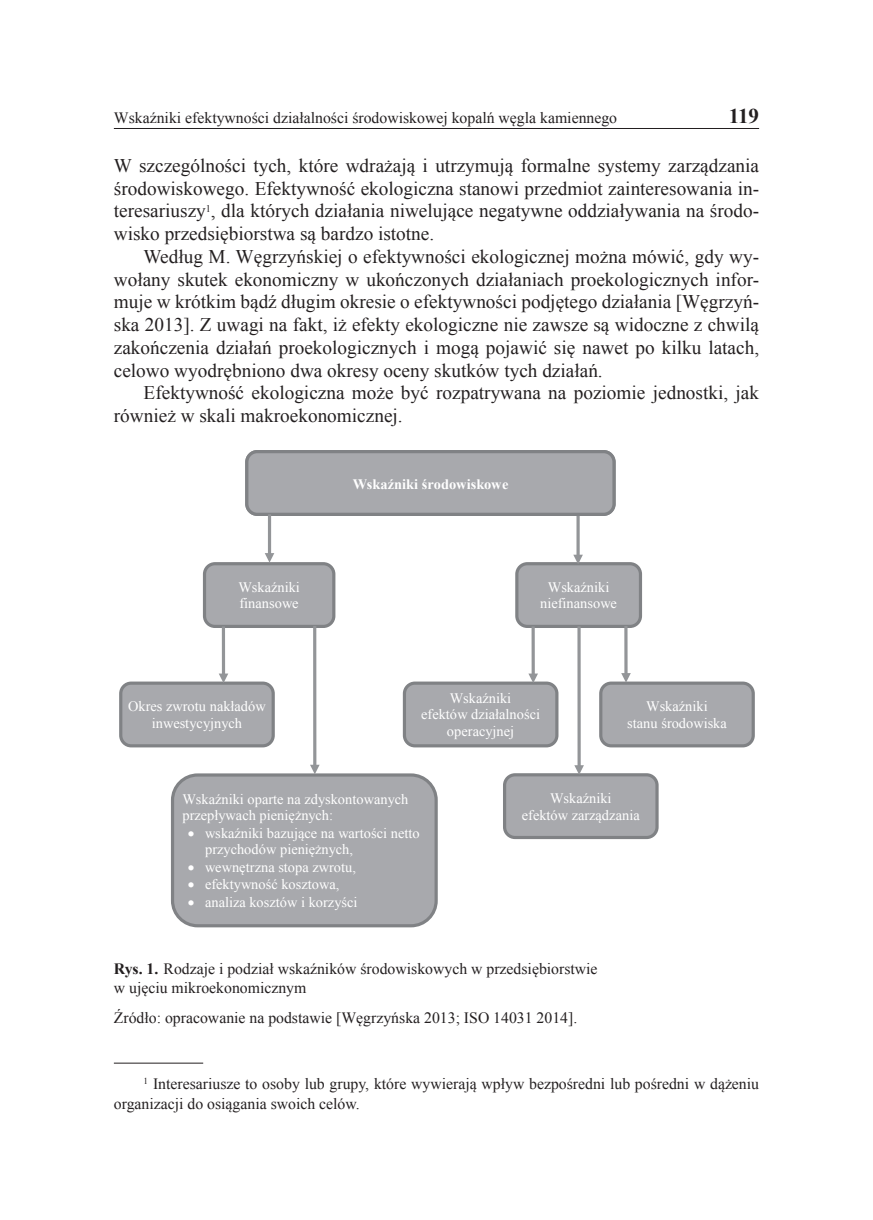
<style>
.page{position:relative;width:873px;height:1220px;background:#fff}
.page>*{position:absolute;margin:0;border:0;box-sizing:border-box;transform-origin:0 0}
.t1{font:700 21px "Times New Roman";color:#231f20}
.tekst_podstawowy{font:19.25px/22.8px "Times New Roman";color:#231f20;text-align:justify}
.przypis{font:15.75px/19.2px "Times New Roman";color:#231f20}
.tyt_rysunku{font:15.75px/19.2px "Times New Roman";color:#231f20}
.źródło_tab{font:15.75px "Times New Roman";color:#231f20}
.t2{font:14.35px/16.6px "Times New Roman";color:#fff;text-align:center}
.t3{font:700 14.35px "Times New Roman";color:#fff}
.s1{font-weight:700}
</style>
<div class="page">
<hr style="left:114px;top:128px;width:645px;height:1px;background:#231f20">
<div style="left:247px;top:452px;width:367px;height:62px;background:#a8a9ad;border-radius:10px"></div>
<div style="left:245px;top:450px;width:370px;height:66px;border:3px solid #808285;border-radius:10px"></div>
<div style="left:204px;top:564px;width:130px;height:62px;background:#a8a9ad;border-radius:10px"></div>
<div style="left:203px;top:562px;width:132px;height:66px;border:3px solid #808285;border-radius:10px"></div>
<div style="left:517px;top:564px;width:123px;height:62px;background:#a8a9ad;border-radius:10px"></div>
<div style="left:515px;top:562px;width:127px;height:66px;border:3px solid #808285;border-radius:10px"></div>
<div style="left:600px;top:683px;width:153px;height:63px;background:#a8a9ad;border-radius:10px"></div>
<div style="left:599px;top:681px;width:155px;height:66px;border:3px solid #808285;border-radius:10px"></div>
<div style="left:504px;top:775px;width:153px;height:62px;background:#a8a9ad;border-radius:10px"></div>
<div style="left:503px;top:773px;width:155px;height:66px;border:3px solid #808285;border-radius:10px"></div>
<div style="left:404px;top:683px;width:153px;height:63px;background:#a8a9ad;border-radius:10px"></div>
<div style="left:403px;top:681px;width:155px;height:66px;border:3px solid #808285;border-radius:10px"></div>
<div style="left:172px;top:775px;width:264px;height:151px;background:#a8a9ad;border-radius:25px"></div>
<div style="left:171px;top:773px;width:267px;height:154px;border:3px solid #808285;border-radius:25px"></div>
<div style="left:121px;top:683px;width:152px;height:63px;background:#a8a9ad;border-radius:10px"></div>
<div style="left:119px;top:681px;width:156px;height:66px;border:3px solid #808285;border-radius:10px"></div>
<hr style="left:268px;top:514px;width:3px;height:41px;background:#939598">
<svg style="left:265px;top:553px;width:9px;height:10px"></svg>
<hr style="left:576px;top:516px;width:3px;height:40px;background:#939598">
<svg style="left:573px;top:555px;width:10px;height:9px"></svg>
<hr style="left:222px;top:626px;width:3px;height:49px;background:#939598">
<svg style="left:219px;top:673px;width:9px;height:10px"></svg>
<svg style="left:531px;top:626px;width:4px;height:47px"></svg>
<svg style="left:528px;top:673px;width:10px;height:10px"></svg>
<hr style="left:624px;top:626px;width:3px;height:49px;background:#939598">
<svg style="left:621px;top:673px;width:9px;height:10px"></svg>
<hr style="left:577px;top:626px;width:3px;height:141px;background:#939598">
<svg style="left:574px;top:765px;width:10px;height:10px"></svg>
<hr style="left:313px;top:626px;width:3px;height:140px;background:#939598">
<svg style="left:310px;top:765px;width:9px;height:9px"></svg>
<hr style="left:114px;top:1062px;width:89px;height:1px;background:#231f20">
<p class="przypis" style="left:114px;top:108px;width:505px">Wskaźniki efektywności działalności środowiskowej kopalń węgla kamiennego</p>
<p class="t1" style="left:728px;top:102px;width:32px">119</p>
<p class="tekst_podstawowy" style="left:114px;top:154px;width:646px">W szczególności tych, które wdrażają i utrzymują formalne systemy zarządzania środowiskowego. Efektywność ekologiczna stanowi przedmiot zainteresowania in&shy;teresariuszy<sup>1</sup>, dla których działania niwelujące negatywne oddziaływania na środo&shy;wisko przedsiębiorstwa są bardzo istotne.</p>
<p class="tekst_podstawowy" style="left:114px;top:245px;width:646px;text-indent:30px">Według M. Węgrzyńskiej o efektywności ekologicznej można mówić, gdy wy&shy;wołany skutek ekonomiczny w ukończonych działaniach proekologicznych infor&shy;muje w krótkim bądź długim okresie o efektywności podjętego działania [Węgrzyń&shy;ska 2013]. Z uwagi na fakt, iż efekty ekologiczne nie zawsze są widoczne z chwilą zakończenia działań proekologicznych i mogą pojawić się nawet po kilku latach, celowo wyodrębniono dwa okresy oceny skutków tych działań.</p>
<p class="tekst_podstawowy" style="left:114px;top:381px;width:646px;text-indent:30px">Efektywność ekologiczna może być rozpatrywana na poziomie jednostki, jak również w skali makroekonomicznej.</p>
<p class="t3" style="left:352px;top:474px;width:157px">Wskaźniki środowiskowe</p>
<p class="t2" style="left:238px;top:578px;width:63px;text-align:left">Wskaźniki finansowe</p>
<p class="t2" style="left:540px;top:578px;width:78px">Wskaźniki niefinansowe</p>
<p class="t2" style="left:128px;top:698px;width:139px">Okres zwrotu nakładów inwestycyjnych</p>
<p class="t2" style="left:421px;top:689px;width:120px">Wskaźniki<br>efektów działalności operacyjnej</p>
<p class="t2" style="left:627px;top:698px;width:101px">Wskaźniki<br>stanu środowiska</p>
<p class="t2" style="left:182px;top:790px;width:227px;text-align:left">Wskaźniki oparte na zdyskontowanych przepływach pieniężnych:</p>
<p class="t2" style="left:205px;top:824px;width:216px;text-align:left;text-indent:-17px">• wskaźniki bazujące na wartości netto przychodów pieniężnych,</p>
<p class="t2" style="left:188px;top:858px;width:170px">• wewnętrzna stopa zwrotu,</p>
<p class="t2" style="left:188px;top:876px;width:153px">• efektywność kosztowa,</p>
<p class="t2" style="left:188px;top:894px;width:171px">• analiza kosztów i korzyści</p>
<p class="t2" style="left:522px;top:789px;width:119px">Wskaźniki<br>efektów zarządzania</p>
<p class="tyt_rysunku" style="left:114px;top:959px;width:485px"><span class="s1">Rys. 1.</span> Rodzaje i podział wskaźników środowiskowych w przedsiębiorstwie w ujęciu mikroekonomicznym</p>
<p class="źródło_tab" style="left:114px;top:1007px;width:465px">Źródło: opracowanie na podstawie [Węgrzyńska 2013; ISO 14031 2014].</p>
<p class="przypis" style="left:114px;top:1074px;width:646px;text-indent:30px"><sup>1</sup> Interesariusze to osoby lub grupy, które wywierają wpływ bezpośredni lub pośredni w dążeniu organizacji do osiągania swoich celów.</p>
</div>
